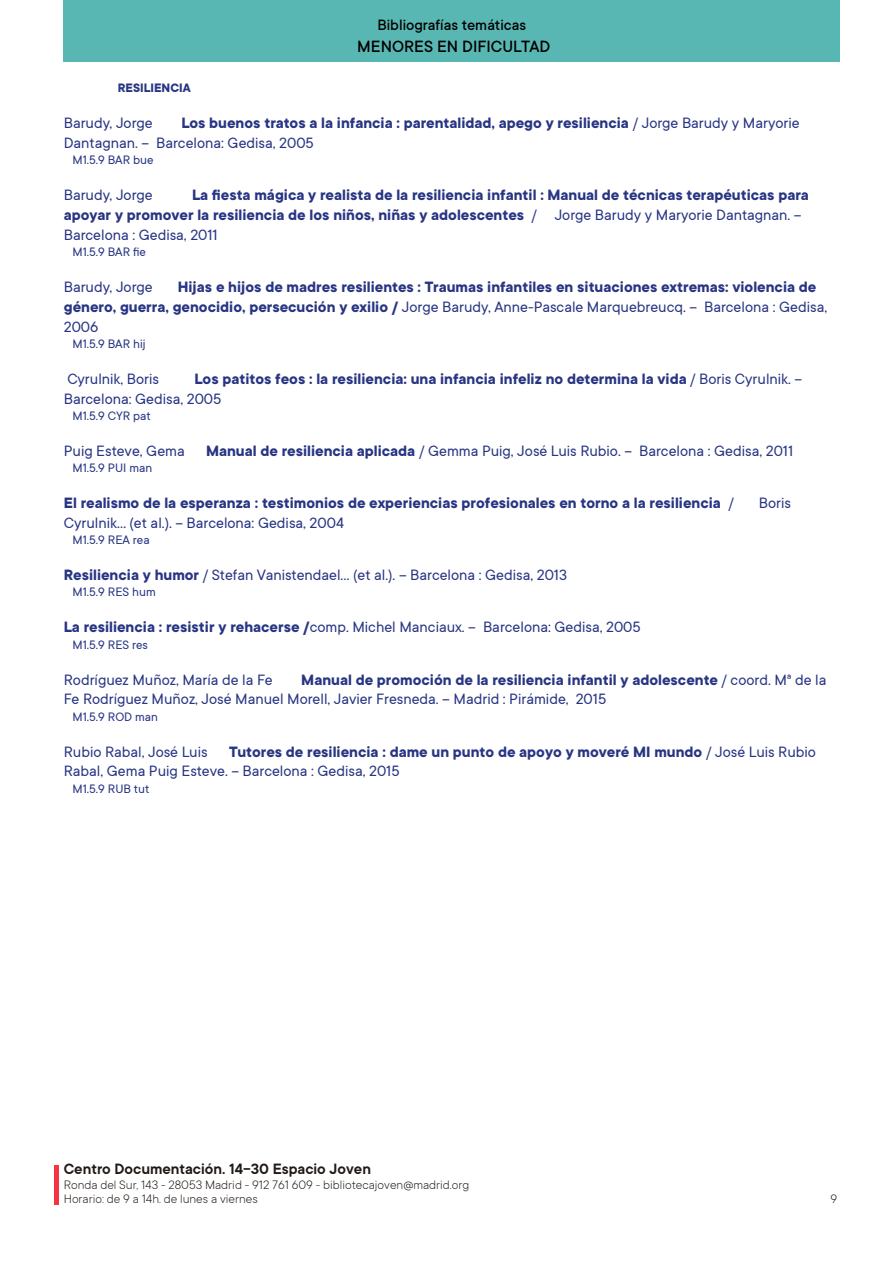
<style>
.page{position:relative;width:893px;height:1263px;background:#fff}
.page>*{position:absolute;margin:0;border:0;box-sizing:border-box;transform-origin:0 0}
.t1{font:500 18px "TT Commons";color:#000}
.t2{font:700 16.5px/19.8px "TT Commons";color:#283583}
.t3{font:16.5px/19.8px "TT Commons";color:#283583}
.t4{font:600 16.5px "TT Commons";color:#211915}
.t5{font:500 16.5px "TT Commons";color:#000}
.t6{font:13.5px "TT Commons";color:#283583}
.t7{font:300 13.5px/13.5px "TT Commons";color:#211915}
.t8{font:700 13.5px "TT Commons";color:#283583}
.s1{font-weight:400}
.s2{font-weight:700}
</style>
<div class="page">
<div style="left:64px;top:0;width:776px;height:62px;background:#59b7b3"></div>
<hr style="left:54px;top:1164px;width:4px;height:40px;background:#f6343f">
<p class="t5" style="left:377px;top:16px;width:150px">Bibliografías temáticas</p>
<p class="t1" style="left:357px;top:37px;width:195px">MENORES EN DIFICULTAD</p>
<p class="t8" style="left:118px;top:81px;width:74px">RESILIENCIA</p>
<p class="t3" style="left:64px;top:114px;width:90px">Barudy, Jorge</p>
<p class="t2" style="left:64px;top:114px;width:737px;text-indent:118px">Los buenos tratos a la infancia : parentalidad, apego y resiliencia <span class="s1">/ Jorge Barudy y Maryorie<br>Dantagnan. -- Barcelona: Gedisa, 2005</span></p>
<p class="t6" style="left:72px;top:153px;width:82px">M1.5.9 BAR bue</p>
<p class="t3" style="left:64px;top:186px;width:90px">Barudy, Jorge</p>
<p class="t2" style="left:64px;top:186px;width:747px;text-indent:128px">La fiesta mágica y realista de la resiliencia infantil : Manual de técnicas terapéuticas para apoyar y promover la resiliencia de los niños, niñas y adolescentes <span class="s1">/ Jorge Barudy y Maryorie Dantagnan. --<br>Barcelona : Gedisa, 2011</span></p>
<p class="t6" style="left:72px;top:245px;width:75px">M1.5.9 BAR fie</p>
<p class="t3" style="left:64px;top:277px;width:90px">Barudy, Jorge</p>
<p class="t2" style="left:64px;top:278px;width:765px;text-indent:114px">Hijas e hijos de madres resilientes : Traumas infantiles en situaciones extremas: violencia de género, guerra, genocidio, persecución y exilio / <span class="s1">Jorge Barudy, Anne-Pascale Marquebreucq. -- Barcelona : Gedisa,<br>2006</span></p>
<p class="t6" style="left:72px;top:336px;width:75px">M1.5.9 BAR hij</p>
<p class="t3" style="left:67px;top:369px;width:93px">Cyrulnik, Boris</p>
<p class="t2" style="left:64px;top:369px;width:740px;text-indent:131px">Los patitos feos : la resiliencia: una infancia infeliz no determina la vida <span class="s1">/ Boris Cyrulnik. --<br>Barcelona: Gedisa, 2005</span></p>
<p class="t6" style="left:72px;top:408px;width:80px">M1.5.9 CYR pat</p>
<p class="t3" style="left:64px;top:441px;width:122px">Puig Esteve, Gema</p>
<p class="t3" style="left:206px;top:441px;width:589px"><span class="s2">Manual de resiliencia aplicada</span> / Gemma Puig, José Luis Rubio. -- Barcelona : Gedisa, 2011</p>
<p class="t6" style="left:72px;top:461px;width:81px">M1.5.9 PUI man</p>
<p class="t2" style="left:64px;top:494px;width:672px">El realismo de la esperanza : testimonios de experiencias profesionales en torno a la resiliencia <span class="s1">/</span></p>
<p class="t3" style="left:759px;top:493px;width:34px">Boris</p>
<p class="t3" style="left:64px;top:513px;width:282px">Cyrulnik... (et al.). -- Barcelona: Gedisa, 2004</p>
<p class="t6" style="left:72px;top:533px;width:79px">M1.5.9 REA rea</p>
<p class="t3" style="left:64px;top:565px;width:505px"><span class="s2">Resiliencia y humor</span> / Stefan Vanistendael... (et al.). -- Barcelona : Gedisa, 2013</p>
<p class="t6" style="left:72px;top:585px;width:85px">M1.5.9 RES hum</p>
<p class="t3" style="left:64px;top:618px;width:578px"><span class="s2">La resiliencia : resistir y rehacerse /</span>comp. Michel Manciaux. -- Barcelona: Gedisa, 2005</p>
<p class="t6" style="left:72px;top:637px;width:77px">M1.5.9 RES res</p>
<p class="t3" style="left:64px;top:670px;width:210px">Rodríguez Muñoz, María de la Fe</p>
<p class="t3" style="left:64px;top:670px;width:764px;text-indent:238px"><span class="s2">Manual de promoción de la resiliencia infantil y adolescente</span> / coord. Mª de la<br>Fe Rodríguez Muñoz, José Manuel Morell, Javier Fresneda. -- Madrid : Pirámide, 2015</p>
<p class="t6" style="left:72px;top:709px;width:87px">M1.5.9 ROD man</p>
<p class="t3" style="left:64px;top:742px;width:145px">Rubio Rabal, José Luis</p>
<p class="t3" style="left:64px;top:742px;width:754px;text-indent:165px"><span class="s2">Tutores de resiliencia : dame un punto de apoyo y moveré MI mundo</span> / José Luis Rubio<br>Rabal, Gema Puig Esteve. -- Barcelona : Gedisa, 2015</p>
<p class="t6" style="left:72px;top:781px;width:78px">M1.5.9 RUB tut</p>
<p class="t4" style="left:64px;top:1159px;width:309px">Centro Documentación. 14-30 Espacio Joven</p>
<p class="t7" style="left:64px;top:1178px;width:407px">Ronda del Sur, 143 - 28053 Madrid - 912 761 609 - bibliotecajoven@madrid.org<br>Horario: de 9 a 14h. de lunes a viernes</p>
<p class="t7" style="left:830px;top:1192px;width:8px">9</p>
</div>
